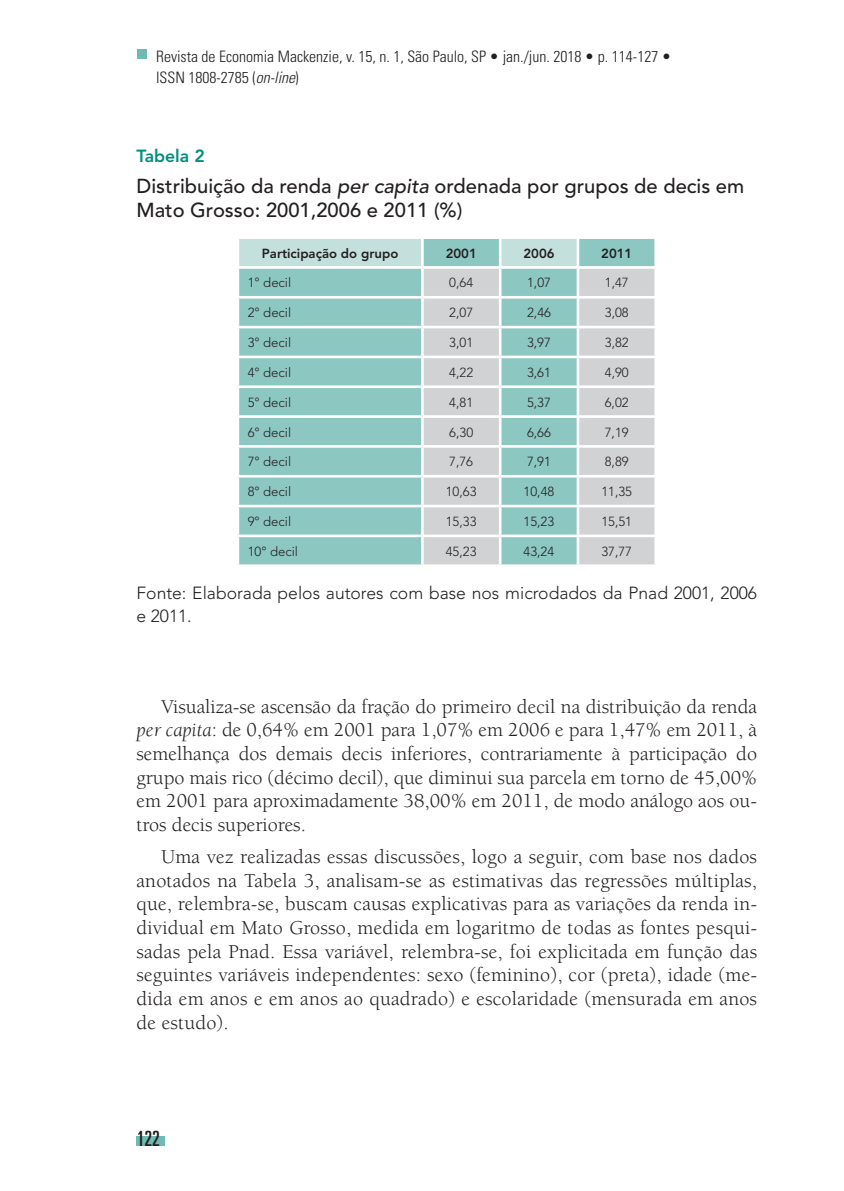
<style>
.page{position:relative;width:844px;height:1191px;background:#fff}
.page>*{position:absolute;margin:0;border:0;box-sizing:border-box;transform-origin:0 0}
.t1{font:ultra-condensed 21px "Univers";color:#231f20}
.t2{font:20.12px/23.6px "Berkeley";letter-spacing:.005em;color:#231f20;text-align:justify}
.t3{font:500 20.12px/23.6px "Avenir";color:#231f20}
.t4{font:300 17.5px/23.6px "Avenir";color:#231f20}
.t5{font:800 17.5px "Avenir";color:#008e7f}
.t6{font:300 condensed 15.75px/21px "Univers";color:#231f20}
.t7{font:300 13.12px "Avenir";color:#231f20}
.t8{font:800 13.12px "Avenir";color:#231f20}
.s1{font-style:italic}
</style>
<div class="page">
<div style="left:137px;top:1136px;width:28px;height:9px;background:#6fbab4"></div>
<div style="left:137px;top:50px;width:9px;height:9px;background:#6fbab4"></div>
<svg style="left:239px;top:239px;width:415px;height:325px;background:#93cac5"></svg>
<svg style="left:423px;top:269px;width:231px;height:295px;background:#c1d3d3"></svg>
<hr style="left:421px;top:239px;width:2px;height:27px;background:#fff">
<hr style="left:498px;top:239px;width:3px;height:27px;background:#fff">
<hr style="left:576px;top:239px;width:3px;height:27px;background:#fff">
<hr style="left:236px;top:266px;width:186px;height:3px;background:#fff">
<hr style="left:422px;top:266px;width:78px;height:3px;background:#fff">
<hr style="left:421px;top:269px;width:2px;height:27px;background:#fff">
<hr style="left:500px;top:266px;width:77px;height:3px;background:#fff">
<hr style="left:498px;top:269px;width:3px;height:27px;background:#fff">
<hr style="left:577px;top:266px;width:80px;height:3px;background:#fff">
<hr style="left:576px;top:269px;width:3px;height:27px;background:#fff">
<hr style="left:236px;top:296px;width:186px;height:2px;background:#fff">
<hr style="left:422px;top:296px;width:78px;height:2px;background:#fff">
<hr style="left:421px;top:298px;width:2px;height:28px;background:#fff">
<hr style="left:500px;top:296px;width:77px;height:2px;background:#fff">
<hr style="left:498px;top:298px;width:3px;height:28px;background:#fff">
<hr style="left:577px;top:296px;width:80px;height:2px;background:#fff">
<hr style="left:576px;top:298px;width:3px;height:28px;background:#fff">
<hr style="left:236px;top:326px;width:186px;height:2px;background:#fff">
<hr style="left:422px;top:326px;width:78px;height:2px;background:#fff">
<hr style="left:421px;top:328px;width:2px;height:27px;background:#fff">
<hr style="left:500px;top:326px;width:77px;height:2px;background:#fff">
<hr style="left:498px;top:328px;width:3px;height:27px;background:#fff">
<hr style="left:577px;top:326px;width:80px;height:2px;background:#fff">
<hr style="left:576px;top:328px;width:3px;height:27px;background:#fff">
<hr style="left:236px;top:355px;width:186px;height:3px;background:#fff">
<hr style="left:422px;top:355px;width:78px;height:3px;background:#fff">
<hr style="left:421px;top:358px;width:2px;height:27px;background:#fff">
<hr style="left:500px;top:355px;width:77px;height:3px;background:#fff">
<hr style="left:498px;top:358px;width:3px;height:27px;background:#fff">
<hr style="left:577px;top:355px;width:80px;height:3px;background:#fff">
<hr style="left:576px;top:358px;width:3px;height:27px;background:#fff">
<hr style="left:236px;top:385px;width:186px;height:3px;background:#fff">
<hr style="left:422px;top:385px;width:78px;height:3px;background:#fff">
<hr style="left:421px;top:388px;width:2px;height:27px;background:#fff">
<hr style="left:500px;top:385px;width:77px;height:3px;background:#fff">
<hr style="left:498px;top:388px;width:3px;height:27px;background:#fff">
<hr style="left:577px;top:385px;width:80px;height:3px;background:#fff">
<hr style="left:576px;top:388px;width:3px;height:27px;background:#fff">
<hr style="left:236px;top:415px;width:186px;height:3px;background:#fff">
<hr style="left:422px;top:415px;width:78px;height:3px;background:#fff">
<hr style="left:421px;top:418px;width:2px;height:27px;background:#fff">
<hr style="left:500px;top:415px;width:77px;height:3px;background:#fff">
<hr style="left:498px;top:418px;width:3px;height:27px;background:#fff">
<hr style="left:577px;top:415px;width:80px;height:3px;background:#fff">
<hr style="left:576px;top:418px;width:3px;height:27px;background:#fff">
<hr style="left:236px;top:445px;width:186px;height:3px;background:#fff">
<hr style="left:422px;top:445px;width:78px;height:3px;background:#fff">
<hr style="left:421px;top:448px;width:2px;height:27px;background:#fff">
<hr style="left:500px;top:445px;width:77px;height:3px;background:#fff">
<hr style="left:498px;top:448px;width:3px;height:27px;background:#fff">
<hr style="left:577px;top:445px;width:80px;height:3px;background:#fff">
<hr style="left:576px;top:448px;width:3px;height:27px;background:#fff">
<hr style="left:236px;top:475px;width:186px;height:2px;background:#fff">
<hr style="left:422px;top:475px;width:78px;height:2px;background:#fff">
<hr style="left:421px;top:477px;width:2px;height:28px;background:#fff">
<hr style="left:500px;top:475px;width:77px;height:2px;background:#fff">
<hr style="left:498px;top:477px;width:3px;height:28px;background:#fff">
<hr style="left:577px;top:475px;width:80px;height:2px;background:#fff">
<hr style="left:576px;top:477px;width:3px;height:28px;background:#fff">
<hr style="left:236px;top:505px;width:186px;height:2px;background:#fff">
<hr style="left:422px;top:505px;width:78px;height:2px;background:#fff">
<hr style="left:421px;top:507px;width:2px;height:27px;background:#fff">
<hr style="left:500px;top:505px;width:77px;height:2px;background:#fff">
<hr style="left:498px;top:507px;width:3px;height:27px;background:#fff">
<hr style="left:577px;top:505px;width:80px;height:2px;background:#fff">
<hr style="left:576px;top:507px;width:3px;height:27px;background:#fff">
<hr style="left:236px;top:534px;width:186px;height:3px;background:#fff">
<hr style="left:422px;top:534px;width:78px;height:3px;background:#fff">
<hr style="left:421px;top:537px;width:2px;height:27px;background:#fff">
<hr style="left:500px;top:534px;width:77px;height:3px;background:#fff">
<hr style="left:498px;top:537px;width:3px;height:27px;background:#fff">
<hr style="left:577px;top:534px;width:80px;height:3px;background:#fff">
<hr style="left:576px;top:537px;width:3px;height:27px;background:#fff">
<p class="t6" style="left:156px;top:46px;width:516px">Revista de Economia Mackenzie, v. 15, n. 1, São Paulo, SP • jan./jun. 2018 • p. 114-127 •<br>ISSN 1808-2785 (<span class="s1">on-line</span>)</p>
<p class="t5" style="left:136px;top:146px;width:70px">Tabela 2</p>
<p class="t3" style="left:136px;top:175px;width:609px">Distribuição da renda <span class="s1">per capita</span> ordenada por grupos de decis em<br>Mato Grosso: 2001,2006 e 2011 (%)</p>
<p class="t8" style="left:262px;top:245px;width:138px">Participação do grupo</p>
<p class="t8" style="left:445px;top:245px;width:33px">2001</p>
<p class="t8" style="left:523px;top:245px;width:33px">2006</p>
<p class="t8" style="left:601px;top:245px;width:33px">2011</p>
<p class="t7" style="left:248px;top:275px;width:45px">1° decil</p>
<p class="t7" style="left:449px;top:275px;width:25px">0,64</p>
<p class="t7" style="left:527px;top:275px;width:25px">1,07</p>
<p class="t7" style="left:604px;top:275px;width:25px">1,47</p>
<p class="t7" style="left:248px;top:305px;width:45px">2° decil</p>
<p class="t7" style="left:449px;top:305px;width:25px">2,07</p>
<p class="t7" style="left:527px;top:305px;width:25px">2,46</p>
<p class="t7" style="left:604px;top:305px;width:25px">3,08</p>
<p class="t7" style="left:248px;top:335px;width:45px">3° decil</p>
<p class="t7" style="left:449px;top:335px;width:25px">3,01</p>
<p class="t7" style="left:527px;top:335px;width:25px">3,97</p>
<p class="t7" style="left:604px;top:335px;width:25px">3,82</p>
<p class="t7" style="left:248px;top:364px;width:45px">4° decil</p>
<p class="t7" style="left:449px;top:364px;width:25px">4,22</p>
<p class="t7" style="left:527px;top:364px;width:25px">3,61</p>
<p class="t7" style="left:604px;top:364px;width:25px">4,90</p>
<p class="t7" style="left:248px;top:394px;width:45px">5° decil</p>
<p class="t7" style="left:449px;top:394px;width:25px">4,81</p>
<p class="t7" style="left:527px;top:394px;width:25px">5,37</p>
<p class="t7" style="left:604px;top:394px;width:25px">6,02</p>
<p class="t7" style="left:248px;top:424px;width:45px">6° decil</p>
<p class="t7" style="left:449px;top:424px;width:25px">6,30</p>
<p class="t7" style="left:527px;top:424px;width:25px">6,66</p>
<p class="t7" style="left:604px;top:424px;width:25px">7,19</p>
<p class="t7" style="left:248px;top:454px;width:45px">7° decil</p>
<p class="t7" style="left:449px;top:454px;width:25px">7,76</p>
<p class="t7" style="left:527px;top:454px;width:25px">7,91</p>
<p class="t7" style="left:604px;top:454px;width:25px">8,89</p>
<p class="t7" style="left:248px;top:484px;width:45px">8° decil</p>
<p class="t7" style="left:445px;top:484px;width:32px">10,63</p>
<p class="t7" style="left:523px;top:484px;width:32px">10,48</p>
<p class="t7" style="left:601px;top:484px;width:32px">11,35</p>
<p class="t7" style="left:248px;top:514px;width:45px">9° decil</p>
<p class="t7" style="left:445px;top:514px;width:32px">15,33</p>
<p class="t7" style="left:523px;top:514px;width:32px">15,23</p>
<p class="t7" style="left:601px;top:514px;width:32px">15,51</p>
<p class="t7" style="left:248px;top:543px;width:52px">10° decil</p>
<p class="t7" style="left:445px;top:543px;width:32px">45,23</p>
<p class="t7" style="left:523px;top:543px;width:32px">43,24</p>
<p class="t7" style="left:601px;top:543px;width:32px">37,77</p>
<p class="t4" style="left:136px;top:580px;width:622px">Fonte: Elaborada pelos autores com base nos microdados da Pnad 2001, 2006 e 2011.</p>
<p class="t2" style="left:136px;top:695px;width:622px;text-indent:25px">Visualiza-se ascensão da fração do primeiro decil na distribuição da renda <span class="s1">per capita</span>: de 0,64% em 2001 para 1,07% em 2006 e para 1,47% em 2011, à semelhança dos demais decis inferiores, contrariamente à participação do grupo mais rico (décimo decil), que diminui sua parcela em torno de 45,00% em 2001 para aproximadamente 38,00% em 2011, de modo análogo aos ou&shy;tros decis superiores.</p>
<p class="t2" style="left:136px;top:845px;width:622px;text-indent:25px">Uma vez realizadas essas discussões, logo a seguir, com base nos dados anotados na Tabela 3, analisam-se as estimativas das regressões múltiplas, que, relembra-se, buscam causas explicativas para as variações da renda in&shy;dividual em Mato Grosso, medida em logaritmo de todas as fontes pesqui&shy;sadas pela Pnad. Essa variável, relembra-se, foi explicitada em função das seguintes variáveis independentes: sexo (feminino), cor (preta), idade (me&shy;dida em anos e em anos ao quadrado) e escolaridade (mensurada em anos de estudo).</p>
<p class="t1" style="left:137px;top:1126px;width:25px">122</p>
</div>
